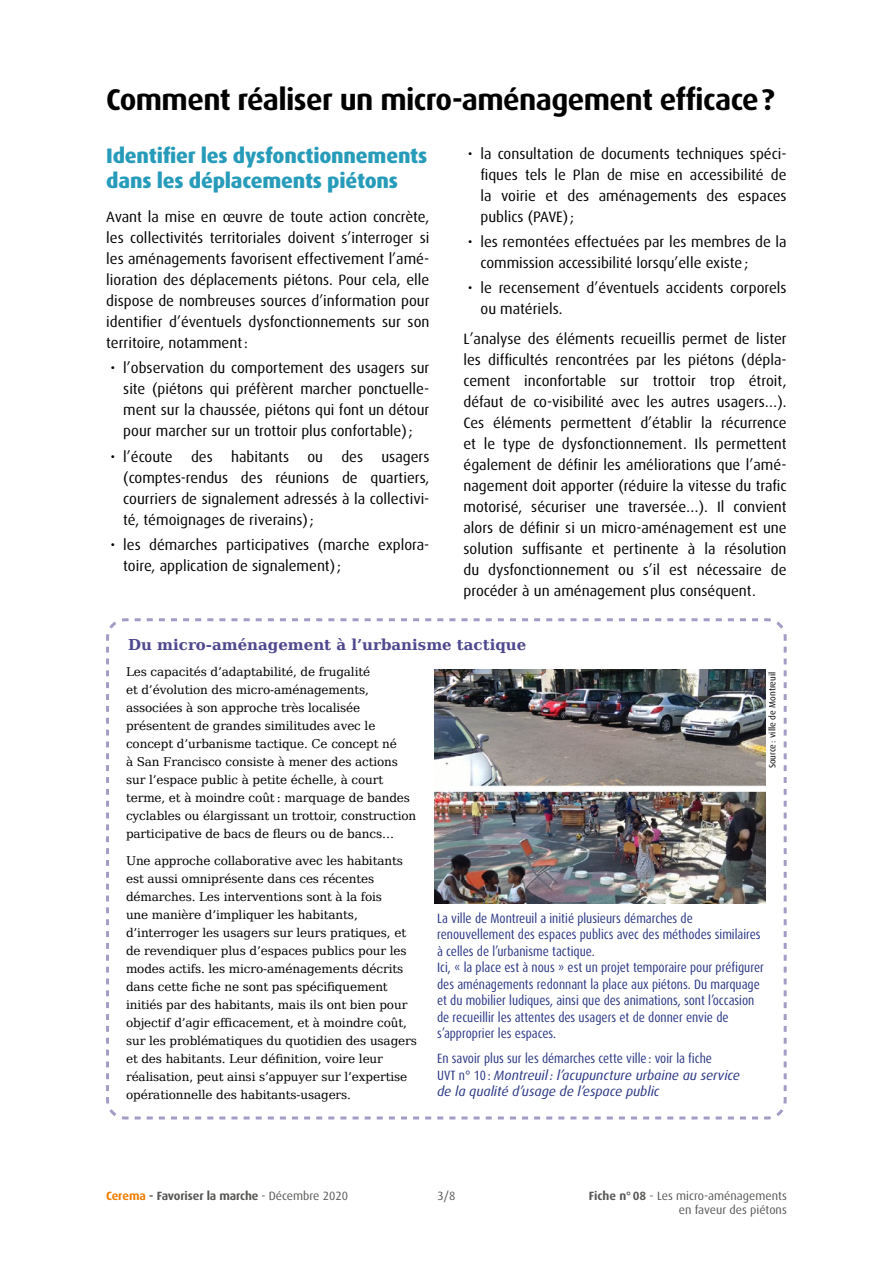
<style>
.page{position:relative;width:893px;height:1263px;background:#fff}
.page>*{position:absolute;margin:0;border:0;box-sizing:border-box;transform-origin:0 0}
.Titre_1{font:700 30px "Dax OT";letter-spacing:-.02em;color:#000}
.Titre_2{font:800 21px/25.2px "Dax OT";letter-spacing:-.01em;color:#279cba}
.corps_de_texte{font:15px/21px "Dax OT";color:#000;text-align:justify}
.encadre_titre_exempl{font:700 15px "DejaVu Serif";color:#4f498f}
.legende{font:condensed 13.5px/16.5px "Dax OT";color:#283583}
.legende-2{font:italic 13.5px/16.5px "Dax OT";color:#283583}
.encadre_texte{font:12px/18px "DejaVu Serif";letter-spacing:-.01em;color:#000}
.t1{font:12px/14.4px "Dax OT";color:#575756;text-align:right}
.t2{font:700 12px "Dax OT";letter-spacing:-.01em;color:#575756}
.Source{font:9px "Dax OT";color:#000}
.s1{font-style:normal;font-stretch:condensed}
.s2{color:#ef7d00}
.s3{font-weight:400}
.s4{font-weight:700}
</style>
<div class="page">
<svg style="left:106px;top:618px;width:681px;height:502px"></svg>
<img style="left:435px;top:670px;width:330px;height:234px">
<p class="Titre_1" style="left:106px;top:82px;width:670px">Comment réaliser un micro-aménagement efficace?</p>
<p class="Titre_2" style="left:106px;top:143px;width:322px">Identifier les dysfonctionnements dans les déplacements piétons</p>
<p class="corps_de_texte" style="left:106px;top:206px;width:325px">Avant la mise en œuvre de toute action concrète, les collectivités territoriales doivent s’interroger si les aménagements favorisent effectivement l’amé&shy;lioration des déplacements piétons. Pour cela, elle dispose de nombreuses sources d’information pour identifier d’éventuels dysfonctionnements sur son territoire, notamment:</p>
<p class="corps_de_texte" style="left:123px;top:358px;width:308px;text-indent:-13px">• l’observation du comportement des usagers sur site (piétons qui préfèrent marcher ponctuelle&shy;ment sur la chaussée, piétons qui font un détour pour marcher sur un trottoir plus confortable);</p>
<p class="corps_de_texte" style="left:123px;top:446px;width:308px;text-indent:-13px">• l’écoute des habitants ou des usagers (comptes-rendus des réunions de quartiers, courriers de signalement adressés à la collectivi&shy;té, témoignages de riverains);</p>
<p class="corps_de_texte" style="left:123px;top:534px;width:308px;text-indent:-13px">• les démarches participatives (marche explora&shy;toire, application de signalement);</p>
<p class="corps_de_texte" style="left:480px;top:143px;width:308px;text-indent:-13px">• la consultation de documents techniques spéci&shy;fiques tels le Plan de mise en accessibilité de la voirie et des aménagements des espaces publics (PAVE);</p>
<p class="corps_de_texte" style="left:480px;top:232px;width:308px;text-indent:-13px">• les remontées effectuées par les membres de la commission accessibilité lorsqu’elle existe;</p>
<p class="corps_de_texte" style="left:480px;top:278px;width:308px;text-indent:-13px">• le recensement d’éventuels accidents corporels ou matériels.</p>
<p class="corps_de_texte" style="left:463px;top:328px;width:325px">L’analyse des éléments recueillis permet de lister les difficultés rencontrées par les piétons (dépla&shy;cement inconfortable sur trottoir trop étroit, défaut de co-visibilité avec les autres usagers…).<br>Ces éléments permettent d’établir la récurrence et le type de dysfonctionnement. Ils permettent également de définir les améliorations que l’amé&shy;nagement doit apporter (réduire la vitesse du trafic motorisé, sécuriser une traversée…). Il convient alors de définir si un micro-aménagement est une solution suffisante et pertinente à la résolution du dysfonctionnement ou s’il est nécessaire de procéder à un aménagement plus conséquent.</p>
<p class="encadre_titre_exempl" style="left:128px;top:632px;width:400px">Du micro-aménagement à l’urbanisme tactique</p>
<p class="encadre_texte" style="left:126px;top:663px;width:292px">Les capacités d’adaptabilité, de frugalité<br>et d’évolution des micro-aménagements, associées à son approche très localisée présentent de grandes similitudes avec le concept d’urbanisme tactique. Ce concept né<br>à San Francisco consiste à mener des actions sur l’espace public à petite échelle, à court terme, et à moindre coût : marquage de bandes cyclables ou élargissant un trottoir, construction participative de bacs de fleurs ou de bancs…</p>
<p class="encadre_texte" style="left:126px;top:851px;width:292px">Une approche collaborative avec les habitants est aussi omniprésente dans ces récentes démarches. Les interventions sont à la fois<br>une manière d’impliquer les habitants, d’interroger les usagers sur leurs pratiques, et de revendiquer plus d’espaces publics pour les modes actifs. les micro-aménagements décrits dans cette fiche ne sont pas spécifiquement initiés par des habitants, mais ils ont bien pour objectif d’agir efficacement, et à moindre coût, sur les problématiques du quotidien des usagers et des habitants. Leur définition, voire leur réalisation, peut ainsi s’appuyer sur l’expertise opérationnelle des habitants-usagers.</p>
<p class="Source" style="left:767px;top:768px;width:98px;rotate:-90deg">Source: ville de Montreuil</p>
<p class="legende" style="left:437px;top:910px;width:325px">La ville de Montreuil a initié plusieurs démarches de renouvellement des espaces publics avec des méthodes similaires à celles de l’urbanisme tactique.</p>
<p class="legende" style="left:437px;top:959px;width:328px">Ici, « la place est à nous » est un projet temporaire pour préfigurer des aménagements redonnant la place aux piétons. Du marquage et du mobilier ludiques, ainsi que des animations, sont l’occasion de recueillir les attentes des usagers et de donner envie de s’approprier les espaces.</p>
<p class="legende-2" style="left:437px;top:1050px;width:304px"><span class="s1">En savoir plus sur les démarches cette ville : voir la fiche<br>UVT n° 10 :</span> Montreuil: l’acupuncture urbaine au service de la qualité d’usage de l’espace public</p>
<p class="t1" style="left:437px;top:1189px;width:19px">3/8</p>
<p class="t2" style="left:106px;top:1189px;width:244px"><span class="s2">Cerema</span> - Favoriser la marche <span class="s3">- Décembre 2020</span></p>
<p class="t1" style="left:589px;top:1189px;width:200px"><span class="s4">Fiche n°08</span> - Les micro-aménagements en faveur des piétons</p>
</div>
